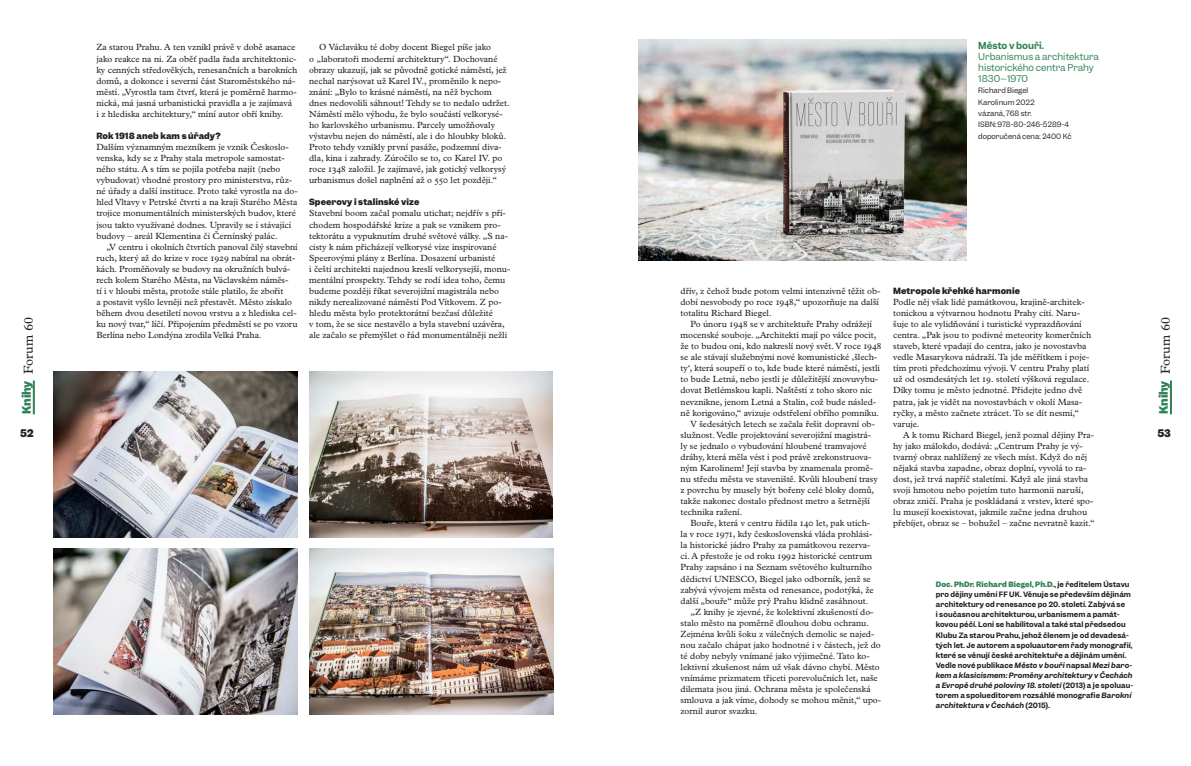
<style>
.page{position:relative;width:1191px;height:766px;background:#fff}
.page>*{position:absolute;margin:0;border:0;box-sizing:border-box;transform-origin:0 0}
.t1{font:13px "Plantin Super";color:#231f20}
.t2{font:700 10px "Garnett";color:#231f20}
.t3{font:9px/11.1px "Plantin Super";color:#231f20}
.t4{font:9px/11px "Garnett";color:#2f8156}
.t5{font:600 9px "Garnett";letter-spacing:.005em;color:#2f8156}
.t6{font:700 8.2px "Garnett";letter-spacing:.01em;color:#231f20}
.t7{font:600 7px/10px "Garnett";letter-spacing:.01em;color:#231f20}
.t8{font:7px/11.3px "Garnett";color:#231f20}
.s1{font-weight:700;color:#2f8156}
.s2{font-style:italic}
</style>
<div class="page">
<hr style="left:33px;top:380px;width:2px;height:34px;background:#2f8156">
<hr style="left:1170px;top:380px;width:2px;height:34px;background:#2f8156">
<img style="left:638px;top:39px;width:329px;height:222px">
<img style="left:54px;top:548px;width:244px;height:166px">
<img style="left:54px;top:371px;width:244px;height:166px">
<img style="left:309px;top:371px;width:244px;height:166px">
<img style="left:309px;top:548px;width:244px;height:166px">
<p class="t5" style="left:978px;top:40px;width:67px">Město v bouři.</p>
<p class="t4" style="left:978px;top:51px;width:122px">Urbanismus a architektura historického centra Prahy<br>1830–1970</p>
<p class="t8" style="left:978px;top:85px;width:95px">Richard Biegel<br>Karolinum 2022<br>vázaná, 768 str.<br>ISBN: 978-80-246-5289-4 doporučená cena: 2400 Kč</p>
<p class="t3" style="left:309px;top:41px;width:202px;text-indent:10px">O Václaváku té doby docent Biegel píše jako<br>o „laboratoři moderní architektury“. Dochované obrazy ukazují, jak se původně gotické náměstí, jež nechal narýsovat už Karel IV., proměnilo k nepo&shy;znání: „Bylo to krásné náměstí, na něž bychom dnes nedovolili sáhnout! Tehdy se to nedalo udržet.<br>Náměstí mělo výhodu, že bylo součástí velkorysé&shy;ho karlovského urbanismu. Parcely umožňovaly výstavbu nejen do náměstí, ale i do hloubky bloků.<br>Proto tehdy vznikly první pasáže, podzemní diva&shy;dla, kina i zahrady. Zúročilo se to, co Karel IV. po roce 1348 založil. Je zajímavé, jak gotický velkorysý urbanismus došel naplnění až o 550 let později.“</p>
<p class="t6" style="left:309px;top:197px;width:112px">Speerovy i stalinské vize</p>
<p class="t3" style="left:309px;top:207px;width:203px">Stavební boom začal pomalu utichat; nejdřív s pří&shy;chodem hospodářské krize a pak se vznikem pro&shy;tektorátu a vypuknutím druhé světové války. „S na&shy;cisty k nám přicházejí velkorysé vize inspirované Speerovými plány z Berlína. Dosazení urbanisté<br>i čeští architekti najednou kreslí velkorysejší, monu&shy;mentální prospekty. Tehdy se rodí idea toho, čemu budeme později říkat severojižní magistrála nebo nikdy nerealizované náměstí Pod Vítkovem. Z po&shy;hledu města bylo protektorátní bezčasí důležité<br>v tom, že se sice nestavělo a byla stavební uzávěra, ale začalo se přemýšlet o řád monumentálněji nežli</p>
<p class="t3" style="left:96px;top:41px;width:202px">Za starou Prahu. A ten vznikl právě v době asanace jako reakce na ni. Za oběť padla řada architektonic&shy;ky cenných středověkých, renesančních a barokních domů, a dokonce i severní část Staroměstského ná&shy;městí. „Vyrostla tam čtvrť, která je poměrně harmo&shy;nická, má jasná urbanistická pravidla a je zajímavá<br>i z hlediska architektury,“ míní autor obří knihy.</p>
<p class="t6" style="left:96px;top:130px;width:126px">Rok 1918 aneb kam s úřady?</p>
<p class="t3" style="left:96px;top:141px;width:203px">Dalším významným mezníkem je vznik Českoslo&shy;venska, kdy se z Prahy stala metropole samostat&shy;ného státu. A s tím se pojila potřeba najít (nebo vybudovat) vhodné prostory pro ministerstva, růz&shy;né úřady a další instituce. Proto také vyrostla na do&shy;hled Vltavy v Petrské čtvrti a na kraji Starého Města trojice monumentálních ministerských budov, které jsou takto využívané dodnes. Upravily se i stávající budovy – areál Klementina či Černínský palác.</p>
<p class="t3" style="left:96px;top:240px;width:203px;text-indent:10px">„V centru i okolních čtvrtích panoval čilý stavební ruch, který až do krize v roce 1929 nabíral na obrát&shy;kách. Proměňovaly se budovy na okružních bulvá&shy;rech kolem Starého Města, na Václavském náměs-<br>tí i v hloubi města, protože stále platilo, že zbořit<br>a postavit vyšlo levněji než přestavět. Město získalo během dvou desetiletí novou vrstvu a z hlediska cel&shy;ku nový tvar,“ líčí. Připojením předměstí se po vzoru Berlína nebo Londýna zrodila Velká Praha.</p>
<p class="t6" style="left:893px;top:285px;width:128px">Metropole křehké harmonie</p>
<p class="t3" style="left:893px;top:295px;width:199px">Podle něj však lidé památkovou, krajině-architek&shy;tonickou a výtvarnou hodnotu Prahy cítí. Naru&shy;šuje to ale vylidňování i turistické vyprazdňování centra. „Pak jsou to podivné meteority komerčních staveb, které vpadají do centra, jako je novostavba vedle Masarykova nádraží. Ta jde měřítkem i poje&shy;tím proti předchozímu vývoji. V centru Prahy platí už od osmdesátých let 19. století výšková regulace.<br>Díky tomu je město jednotné. Přidejte jedno dvě patra, jak je vidět na novostavbách v okolí Masa&shy;ryčky, a město začnete ztrácet. To se dít nesmí,“ varuje.</p>
<p class="t3" style="left:893px;top:428px;width:203px;text-indent:10px">A k tomu Richard Biegel, jenž poznal dějiny Pra&shy;hy jako málokdo, dodává: „Centrum Prahy je vý&shy;tvarný obraz nahlížený ze všech míst. Když do něj nějaká stavba zapadne, obraz doplní, vyvolá to ra&shy;dost, jež trvá napříč staletími. Když ale jiná stavba svoji hmotou nebo pojetím tuto harmonii naruší, obraz zničí. Praha je poskládaná z vrstev, které spo&shy;lu musejí koexistovat, jakmile začne jedna druhou přebíjet, obraz se – bohužel – začne nevratně kazit.“</p>
<p class="t3" style="left:680px;top:284px;width:201px">dřív, z čehož bude potom velmi intenzivně těžit ob&shy;dobí nesvobody po roce 1948,“ upozorňuje na další totalitu Richard Biegel.</p>
<p class="t3" style="left:690px;top:317px;width:183px">Po únoru 1948 se v architektuře Prahy odrážejí</p>
<p class="t3" style="left:680px;top:328px;width:197px">mocenské souboje. „Architekti mají po válce pocit,</p>
<p class="t3" style="left:680px;top:339px;width:202px">že to budou oni, kdo nakreslí nový svět. V roce 1948</p>
<p class="t3" style="left:680px;top:351px;width:198px">se ale stávají služebnými nové komunistické ‚šlech-</p>
<p class="t3" style="left:680px;top:362px;width:201px">ty‘, která soupeří o to, kde bude které náměstí, jestli</p>
<p class="t3" style="left:680px;top:373px;width:199px">to bude Letná, nebo jestli je důležitější znovuvybu-</p>
<p class="t3" style="left:680px;top:384px;width:193px">dovat Betlémskou kapli. Naštěstí z toho skoro nic</p>
<p class="t3" style="left:680px;top:395px;width:197px">nevznikne, jenom Letná a Stalin, což bude násled-</p>
<p class="t3" style="left:680px;top:406px;width:200px">ně korigováno,“ avizuje odstřelení obřího pomníku.</p>
<p class="t3" style="left:690px;top:417px;width:186px">V šedesátých letech se začala řešit dopravní ob-</p>
<p class="t3" style="left:680px;top:428px;width:192px">služnost. Vedle projektování severojižní magistrá-</p>
<p class="t3" style="left:680px;top:439px;width:187px">ly se jednalo o vybudování hloubené tramvajové</p>
<p class="t3" style="left:680px;top:450px;width:192px">dráhy, která měla vést i pod právě zrekonstruova-</p>
<p class="t3" style="left:680px;top:461px;width:194px">ným Karolinem! Její stavba by znamenala promě-</p>
<p class="t3" style="left:680px;top:472px;width:199px">nu středu města ve staveniště. Kvůli hloubení trasy</p>
<p class="t3" style="left:680px;top:483px;width:195px">z povrchu by musely být bořeny celé bloky domů,</p>
<p class="t3" style="left:680px;top:494px;width:191px">takže nakonec dostalo přednost metro a šetrnější</p>
<p class="t3" style="left:680px;top:505px;width:63px">technika ražení.</p>
<p class="t3" style="left:690px;top:516px;width:181px">Bouře, která v centru řádila 140 let, pak utich-</p>
<p class="t3" style="left:680px;top:527px;width:193px">la v roce 1971, kdy československá vláda prohlási-</p>
<p class="t3" style="left:680px;top:538px;width:191px">la historické jádro Prahy za památkovou rezerva-</p>
<p class="t3" style="left:680px;top:549px;width:193px">ci. A přestože je od roku 1992 historické centrum</p>
<p class="t3" style="left:680px;top:561px;width:193px">Prahy zapsáno i na Seznam světového kulturního</p>
<p class="t3" style="left:680px;top:572px;width:192px">dědictví UNESCO, Biegel jako odborník, jenž se</p>
<p class="t3" style="left:680px;top:583px;width:195px">zabývá vývojem města od renesance, podotýká, že</p>
<p class="t3" style="left:680px;top:594px;width:189px">další „bouře“ může prý Prahu klidně zasáhnout.</p>
<p class="t3" style="left:690px;top:605px;width:184px">„Z knihy je zjevné, že kolektivní zkušeností do-</p>
<p class="t3" style="left:680px;top:616px;width:190px">stalo město na poměrně dlouhou dobu ochranu.</p>
<p class="t3" style="left:680px;top:627px;width:195px">Zejména kvůli šoku z válečných demolic se najed-</p>
<p class="t3" style="left:680px;top:638px;width:202px">nou začalo chápat jako hodnotné i v částech, jež do</p>
<p class="t3" style="left:680px;top:649px;width:191px">té doby nebyly vnímané jako výjimečné. Tato ko-</p>
<p class="t3" style="left:680px;top:660px;width:201px">lektivní zkušenost nám už však dávno chybí. Město</p>
<p class="t3" style="left:680px;top:671px;width:199px">vnímáme prizmatem třiceti porevolučních let, naše</p>
<p class="t3" style="left:680px;top:682px;width:192px">dilemata jsou jiná. Ochrana města je společenská</p>
<p class="t3" style="left:680px;top:693px;width:202px">smlouva a jak víme, dohody se mohou měnit,“ upo-</p>
<p class="t3" style="left:680px;top:704px;width:79px">zornil auror svazku.</p>
<h1 class="t1" style="left:18px;top:414px;width:99px;rotate:-90deg"><sup>Knihy</sup> Forum 60</h1>
<h1 class="t1" style="left:1155px;top:414px;width:99px;rotate:-90deg"><sup>Knihy</sup> Forum 60</h1>
<p class="t2" style="left:20px;top:426px;width:15px">52</p>
<p class="t2" style="left:1157px;top:426px;width:15px">53</p>
<p class="t7" style="left:935px;top:579px;width:199px"><span class="s1">Doc. PhDr. Richard Biegel, Ph.D.</span>, je ředitelem Ústavu pro dějiny umění FF UK. Věnuje se především dějinám architektury od renesance po 20. století. Zabývá se<br>i současnou architekturou, urbanismem a památ&shy;kovou péčí. Loni se habilitoval a také stal předsedou Klubu Za starou Prahu, jehož členem je od devadesá&shy;tých let. Je autorem a spoluautorem řady monografií, které se věnují české architektuře a dějinám umění.<br>Vedle nové publikace <span class="s2">Město v bouři</span> napsal <span class="s2">Mezi baro&shy;kem a klasicismem: Proměny architektury v Čechách a Evropě druhé poloviny 18. století</span> (2013) a je spoluau&shy;torem a spolueditorem rozsáhlé monografie <span class="s2">Barokní architektura v Čechách</span> (2015).</p>
</div>
